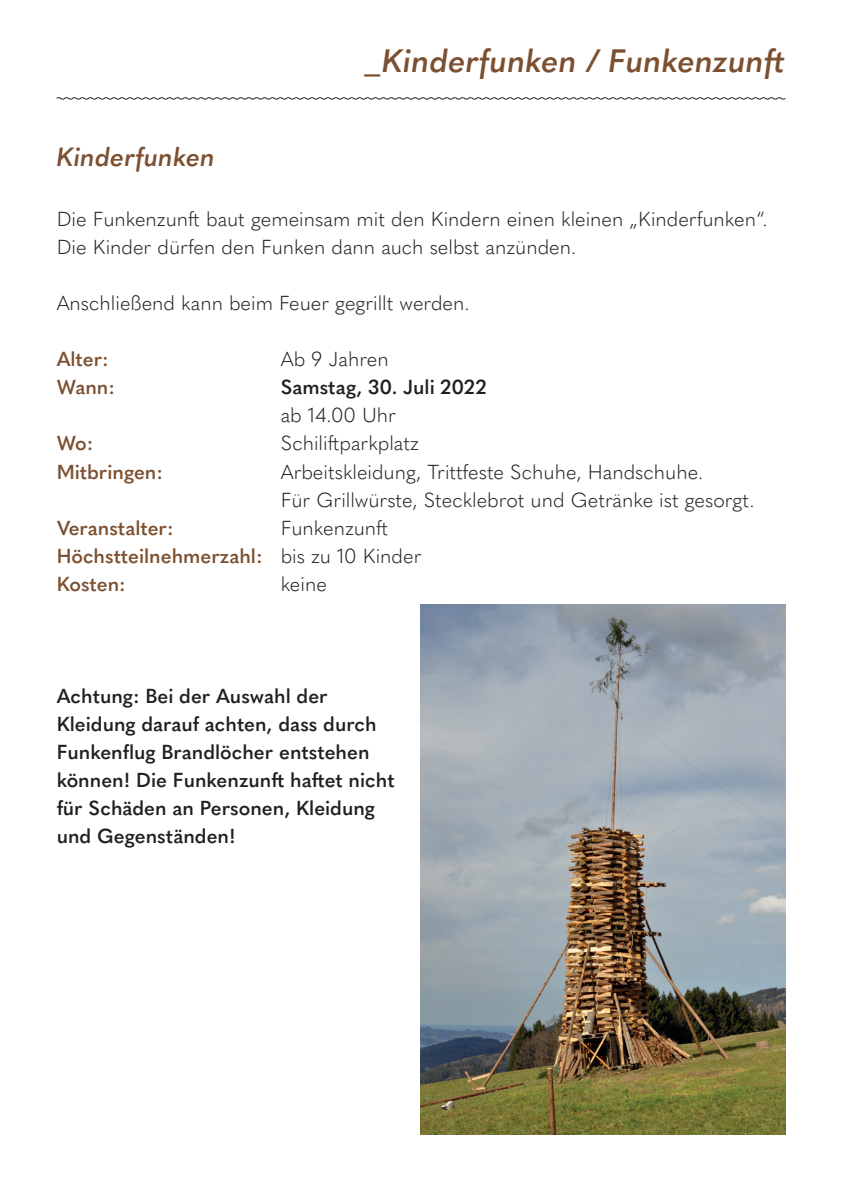
<style>
.page{position:relative;width:842px;height:1191px;background:#fff}
.page>*{position:absolute;margin:0;border:0;box-sizing:border-box;transform-origin:0 0}
.t1{font:italic 600 32px "Quasimoda";color:#7b4f2f}
.t2{font:italic 600 26px "Quasimoda";color:#7b4f2f}
.t3{font:300 20px/28px "Quasimoda";color:#231f20}
.t4{font:600 20px/28px "Quasimoda";color:#231f20}
.t5{font:600 20px/28px "Quasimoda";color:#7b4f2f}
.s1{font-weight:300;color:#231f20}
</style>
<div class="page">
<svg style="left:56px;top:97px;width:730px;height:3px"></svg>
<img style="left:421px;top:604px;width:364px;height:530px">
<h1 class="t1" style="left:366px;top:36px;width:420px">_Kinderfunken / Funkenzunft</h1>
<h2 class="t2" style="left:57px;top:137px;width:160px">Kinderfunken</h2>
<p class="t3" style="left:57px;top:204px;width:712px">Die Funkenzunft baut gemeinsam mit den Kindern einen kleinen „Kinderfunken“.<br>Die Kinder dürfen den Funken dann auch selbst anzünden.</p>
<p class="t3" style="left:57px;top:288px;width:414px">Anschließend kann beim Feuer gegrillt werden.</p>
<p class="t5" style="left:57px;top:344px;width:54px">Alter:</p>
<p class="t3" style="left:281px;top:344px;width:109px">Ab 9 Jahren</p>
<p class="t5" style="left:57px;top:372px;width:60px">Wann:</p>
<p class="t4" style="left:281px;top:372px;width:207px">Samstag, 30. Juli 2022</p>
<p class="t3" style="left:281px;top:400px;width:117px">ab 14.00 Uhr</p>
<p class="t5" style="left:57px;top:428px;width:38px">Wo:</p>
<p class="t3" style="left:281px;top:428px;width:140px">Schiliftparkplatz</p>
<p class="t5" style="left:57px;top:456px;width:108px">Mitbringen:</p>
<p class="t3" style="left:281px;top:456px;width:475px">Arbeitskleidung, Trittfeste Schuhe, Handschuhe.<br>Für Grillwürste, Stecklebrot und Getränke ist gesorgt.</p>
<p class="t5" style="left:57px;top:512px;width:118px">Veranstalter:</p>
<p class="t5" style="left:57px;top:512px;width:366px;text-indent:224px"><span class="s1">Funkenzunft<br></span>Höchstteilnehmerzahl: <span class="s1">bis zu 10 Kinder<br></span>Kosten:</p>
<p class="t3" style="left:281px;top:568px;width:48px">keine</p>
<p class="t4" style="left:57px;top:680px;width:339px">Achtung: Bei der Auswahl der<br>Kleidung darauf achten, dass durch<br>Funkenflug Brandlöcher entstehen können! Die Funkenzunft haftet nicht für Schäden an Personen, Kleidung und Gegenständen!</p>
</div>
